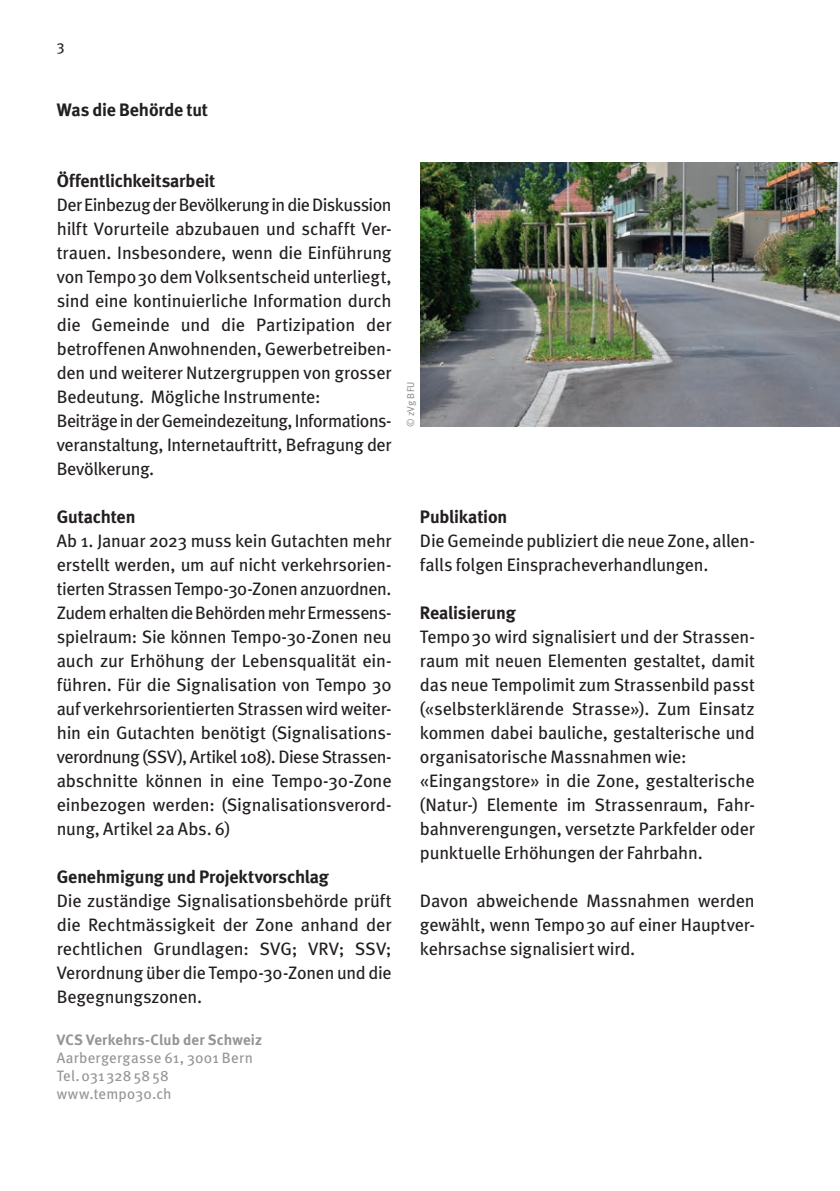
<style>
.page{position:relative;width:840px;height:1191px;background:#fff}
.page>*{position:absolute;margin:0;border:0;box-sizing:border-box;transform-origin:0 0}
.t1{font:18px/24px "Meta";letter-spacing:-.01em;color:#231f20}
.t2{font:700 18px "Meta";letter-spacing:-.01em;color:#231f20}
.t3{font:15px/18px "Meta";letter-spacing:.015em;color:#939598}
.t4{font:700 15px "Meta";letter-spacing:.01em;color:#939598}
.t5{font:15px "Meta";color:#231f20}
.t6{font:10px "Meta";letter-spacing:.025em;color:#939598}
</style>
<div class="page">
<img style="left:420px;top:163px;width:419px;height:264px">
<p class="t5" style="left:57px;top:37px;width:9px">3</p>
<p class="t2" style="left:57px;top:99px;width:153px">Was die Behörde tut</p>
<p class="t2" style="left:57px;top:170px;width:160px">Öffentlichkeitsarbeit</p>
<p class="t1" style="left:57px;top:192px;width:336px">Der Einbezug der Bevölkerung in die Diskussion hilft Vorurteile abzubauen und schafft Ver&shy;trauen. Insbesondere, wenn die Einführung von Tempo30 dem Volksentscheid unterliegt, sind eine kontinuierliche Information durch die Gemeinde und die Partizipation der betroffenen Anwohnenden, Gewerbetreiben&shy;den und weiterer Nutzergruppen von grosser Bedeutung. Mögliche Instrumente:<br>Beiträge in der Gemeindezeitung, Informations&shy;veranstaltung, Internetauftritt, Befragung der Bevölkerung.</p>
<p class="t2" style="left:57px;top:506px;width:80px">Gutachten</p>
<p class="t1" style="left:57px;top:528px;width:336px;text-align:justify">Ab 1. Januar 2023 muss kein Gutachten mehr erstellt werden, um auf nicht verkehrsorien&shy;tierten Strassen Tempo-30-Zonen anzuordnen.<br>Zudem erhalten die Behörden mehr Ermessens&shy;spielraum: Sie können Tempo-30-Zonen neu auch zur Erhöhung der Lebensqualität ein&shy;führen. Für die Signalisation von Tempo 30 auf verkehrsorientierten Strassen wird weiter&shy;hin ein Gutachten benötigt (Signalisations&shy;verordnung (SSV), Artikel 108). Diese Strassen&shy;abschnitte können in eine Tempo-30-Zone einbezogen werden: (Signalisationsverord&shy;nung, Artikel 2a Abs. 6)</p>
<p class="t2" style="left:57px;top:866px;width:273px">Genehmigung und Projektvorschlag</p>
<p class="t1" style="left:57px;top:888px;width:336px;text-align:justify">Die zuständige Signalisationsbehörde prüft die Rechtmässigkeit der Zone anhand der rechtlichen Grundlagen: SVG; VRV; SSV; Verordnung über die Tempo-30-Zonen und die Begegnungszonen.</p>
<p class="t4" style="left:57px;top:1031px;width:207px">VCS Verkehrs-Club der Schweiz</p>
<p class="t3" style="left:57px;top:1048px;width:197px">Aarbergergasse 61, 3001 Bern<br>Tel.031328 58 58 www.tempo30.ch</p>
<p class="t6" style="left:405px;top:427px;width:47px;rotate:-90deg">© zVg BFU</p>
<p class="t2" style="left:420px;top:506px;width:89px">Publikation</p>
<p class="t1" style="left:420px;top:528px;width:336px">Die Gemeinde publiziert die neue Zone, allen&shy;falls folgen Einspracheverhandlungen.</p>
<p class="t2" style="left:420px;top:602px;width:97px">Realisierung</p>
<p class="t1" style="left:420px;top:624px;width:336px">Tempo30 wird signalisiert und der Strassen&shy;raum mit neuen Elementen gestaltet, damit das neue Tempolimit zum Strassenbild passt («selbsterklärende Strasse»). Zum Einsatz kommen dabei bauliche, gestalterische und organisatorische Massnahmen wie: «Eingangstore» in die Zone, gestalterische (Natur-) Elemente im Strassenraum, Fahr&shy;bahnverengungen, versetzte Parkfelder oder punktuelle Erhöhungen der Fahrbahn.</p>
<p class="t1" style="left:420px;top:888px;width:336px;text-align:justify">Davon abweichende Massnahmen werden gewählt, wenn Tempo30 auf einer Hauptver&shy;kehrsachse signalisiert wird.</p>
</div>
